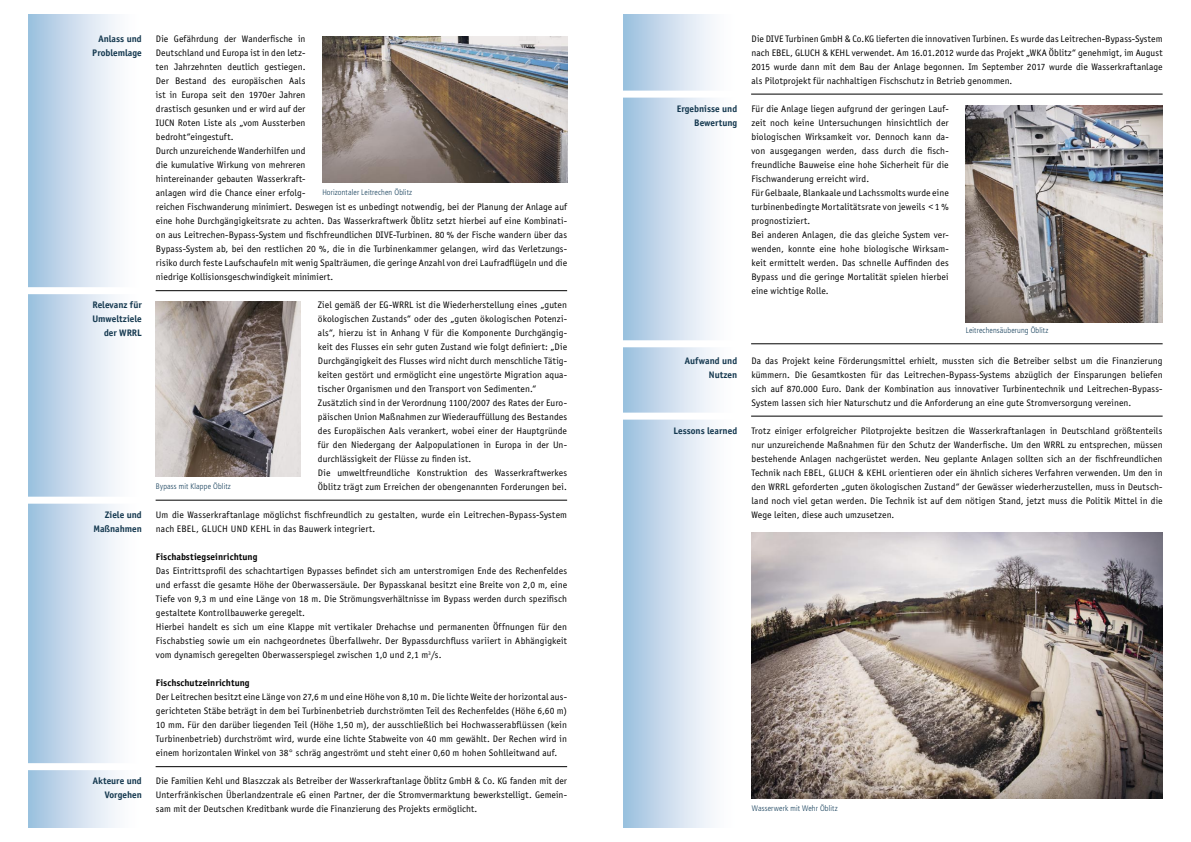
<style>
.page{position:relative;width:1191px;height:842px;background:#fff}
.page>*{position:absolute;margin:0;border:0;box-sizing:border-box;transform-origin:0 0}
.body{font:9.8px/14px "Officina Sans";letter-spacing:.01em;color:#000;text-align:justify}
.body_fett{font:700 9.8px "Officina Sans";color:#13374e}
.body-2{font:700 9.8px "Officina Sans";letter-spacing:.01em;color:#000}
.bildunterschrift{font:300 condensed 8px "Frutiger";letter-spacing:.02em;color:#19425d}
</style>
<div class="page">
<div style="left:624px;top:14px;width:113px;height:814px;background:linear-gradient(to right,#a1c2e0,#fff)"></div>
<div style="left:28px;top:14px;width:114px;height:814px;background:linear-gradient(to right,#a1c2e0,#fff)"></div>
<img style="left:156px;top:301px;width:145px;height:175px">
<hr style="left:28px;top:290px;width:539px;height:1px;background:#000">
<div style="left:25px;top:287px;width:131px;height:7px;background:#fff"></div>
<hr style="left:28px;top:500px;width:539px;height:1px;background:#000">
<div style="left:25px;top:497px;width:131px;height:7px;background:#fff"></div>
<img style="left:751px;top:532px;width:411px;height:266px">
<hr style="left:624px;top:94px;width:538px;height:1px;background:#000">
<div style="left:620px;top:91px;width:131px;height:7px;background:#fff"></div>
<hr style="left:624px;top:343px;width:538px;height:1px;background:#000">
<div style="left:620px;top:340px;width:131px;height:7px;background:#fff"></div>
<hr style="left:28px;top:766px;width:539px;height:1px;background:#000">
<div style="left:25px;top:763px;width:131px;height:7px;background:#fff"></div>
<hr style="left:624px;top:416px;width:538px;height:1px;background:#000">
<div style="left:620px;top:413px;width:131px;height:7px;background:#fff"></div>
<img style="left:322px;top:36px;width:245px;height:146px">
<img style="left:965px;top:106px;width:197px;height:216px">
<p class="body_fett" style="left:98px;top:33px;width:45px">Anlass und</p>
<p class="body_fett" style="left:92px;top:47px;width:51px">Problemlage</p>
<p class="body" style="left:156px;top:32px;width:151px">Die Gefährdung der Wanderfische in Deutschland und Europa ist in den letz&shy;ten Jahrzehnten deutlich gestiegen.<br>Der Bestand des europäischen Aals ist in Europa seit den 1970er Jahren drastisch gesunken und er wird auf der IUCN Roten Liste als „vom Aussterben bedroht“eingestuft.</p>
<p class="body" style="left:156px;top:144px;width:413px;text-align:left">Durch unzureichende Wanderhilfen und<br>die kumulative Wirkung von mehreren<br>hintereinander gebauten Wasserkraft-<br>anlagen wird die Chance einer erfolg-<br>reichen Fischwanderung minimiert. Deswegen ist es unbedingt notwendig, bei der Planung der Anlage auf eine hohe Durchgängigkeitsrate zu achten. Das Wasserkraftwerk Öblitz setzt hierbei auf eine Kombinati&shy;on aus Leitrechen-Bypass-System und fischfreundlichen DIVE-Turbinen. 80 % der Fische wandern über das Bypass-System ab, bei den restlichen 20 %, die in die Turbinenkammer gelangen, wird das Verletzungs&shy;risiko durch feste Laufschaufeln mit wenig Spalträumen, die geringe Anzahl von drei Laufradflügeln und die niedrige Kollisionsgeschwindigkeit minimiert.</p>
<p class="bildunterschrift" style="left:322px;top:187px;width:91px">Horizontaler Leitrechen Öblitz</p>
<p class="body_fett" style="left:677px;top:103px;width:62px">Ergebnisse und</p>
<p class="body_fett" style="left:694px;top:117px;width:45px">Bewertung</p>
<p class="body" style="left:751px;top:32px;width:413px">Die DIVE Turbinen GmbH &amp; Co.KG lieferten die innovativen Turbinen. Es wurde das Leitrechen-Bypass-System nach EBEL, GLUCH &amp; KEHL verwendet. Am 16.01.2012 wurde das Projekt „WKA Öblitz“ genehmigt, im August 2015 wurde dann mit dem Bau der Anlage begonnen. Im September 2017 wurde die Wasserkraftanlage als Pilotprojekt für nachhaltigen Fischschutz in Betrieb genommen.</p>
<p class="body" style="left:751px;top:102px;width:199px">Für die Anlage liegen aufgrund der geringen Lauf&shy;zeit noch keine Untersuchungen hinsichtlich der biologischen Wirksamkeit vor. Dennoch kann da&shy;von ausgegangen werden, dass durch die fisch&shy;freundliche Bauweise eine hohe Sicherheit für die Fischwanderung erreicht wird.</p>
<p class="body" style="left:751px;top:186px;width:199px">Für Gelbaale, Blankaale und Lachssmolts wurde eine turbinenbedingte Mortalitätsrate von jeweils &lt; 1 % prognostiziert.</p>
<p class="body" style="left:751px;top:228px;width:199px">Bei anderen Anlagen, die das gleiche System ver&shy;wenden, konnte eine hohe biologische Wirksam&shy;keit ermittelt werden. Das schnelle Auffinden des Bypass und die geringe Mortalität spielen hierbei eine wichtige Rolle.</p>
<p class="body_fett" style="left:92px;top:299px;width:51px">Relevanz für</p>
<p class="body_fett" style="left:93px;top:313px;width:51px">Umweltziele</p>
<p class="body_fett" style="left:104px;top:327px;width:39px">der WRRL</p>
<p class="body_fett" style="left:105px;top:509px;width:38px">Ziele und</p>
<p class="body_fett" style="left:93px;top:523px;width:50px">Maßnahmen</p>
<p class="bildunterschrift" style="left:156px;top:482px;width:76px">Bypass mit Klappe Öblitz</p>
<p class="body" style="left:318px;top:298px;width:251px">Ziel gemäß der EG-WRRL ist die Wiederherstellung eines „guten ökologischen Zustands“ oder des „guten ökologischen Potenzi&shy;als“, hierzu ist in Anhang V für die Komponente Durchgängig&shy;keit des Flusses ein sehr guten Zustand wie folgt definiert: „Die Durchgängigkeit des Flusses wird nicht durch menschliche Tätig&shy;keiten gestört und ermöglicht eine ungestörte Migration aqua&shy;tischer Organismen und den Transport von Sedimenten.“</p>
<p class="body" style="left:318px;top:396px;width:251px">Zusätzlich sind in der Verordnung 1100/2007 des Rates der Euro&shy;päischen Union Maßnahmen zur Wiederauffüllung des Bestandes des Europäischen Aals verankert, wobei einer der Hauptgründe für den Niedergang der Aalpopulationen in Europa in der Un&shy;durchlässigkeit der Flüsse zu finden ist.</p>
<p class="body" style="left:318px;top:466px;width:251px">Die umweltfreundliche Konstruktion des Wasserkraftwerkes<br>Öblitz trägt zum Erreichen der obengenannten Forderungen bei.</p>
<p class="body" style="left:156px;top:508px;width:412px">Um die Wasserkraftanlage möglichst fischfreundlich zu gestalten, wurde ein Leitrechen-Bypass-System nach EBEL, GLUCH UND KEHL in das Bauwerk integriert.</p>
<p class="body-2" style="left:156px;top:551px;width:103px">Fischabstiegseinrichtung</p>
<p class="body" style="left:156px;top:564px;width:413px">Das Eintrittsprofil des schachtartigen Bypasses befindet sich am unterstromigen Ende des Rechenfeldes und erfasst die gesamte Höhe der Oberwassersäule. Der Bypasskanal besitzt eine Breite von 2,0 m, eine Tiefe von 9,3 m und eine Länge von 18 m. Die Strömungsverhältnisse im Bypass werden durch spezifisch gestaltete Kontrollbauwerke geregelt.</p>
<p class="body" style="left:156px;top:620px;width:412px">Hierbei handelt es sich um eine Klappe mit vertikaler Drehachse und permanenten Öffnungen für den Fischabstieg sowie um ein nachgeordnetes Überfallwehr. Der Bypassdurchfluss variiert in Abhängigkeit vom dynamisch geregelten Oberwasserspiegel zwischen 1,0 und 2,1 m<sup>3</sup>/s.</p>
<p class="body-2" style="left:156px;top:677px;width:95px">Fischschutzeinrichtung</p>
<p class="body" style="left:156px;top:690px;width:413px">Der Leitrechen besitzt eine Länge von 27,6 m und eine Höhe von 8,10 m. Die lichte Weite der horizontal aus&shy;gerichteten Stäbe beträgt in dem bei Turbinenbetrieb durchströmten Teil des Rechenfeldes (Höhe 6,60 m)<br>10 mm. Für den darüber liegenden Teil (Höhe 1,50 m), der ausschließlich bei Hochwasserabflüssen (kein Turbinenbetrieb) durchströmt wird, wurde eine lichte Stabweite von 40 mm gewählt. Der Rechen wird in einem horizontalen Winkel von 38° schräg angeströmt und steht einer 0,60 m hohen Sohlleitwand auf.</p>
<p class="body_fett" style="left:685px;top:355px;width:54px">Aufwand und</p>
<p class="body_fett" style="left:709px;top:369px;width:30px">Nutzen</p>
<p class="body_fett" style="left:673px;top:425px;width:65px">Lessons learned</p>
<p class="bildunterschrift" style="left:965px;top:326px;width:84px">Leitrechensäuberung Öblitz</p>
<p class="body" style="left:751px;top:354px;width:412px">Da das Projekt keine Förderungsmittel erhielt, mussten sich die Betreiber selbst um die Finanzierung kümmern. Die Gesamtkosten für das Leitrechen-Bypass-Systems abzüglich der Einsparungen beliefen sich auf 870.000 Euro. Dank der Kombination aus innovativer Turbinentechnik und Leitrechen-Bypass-System lassen sich hier Naturschutz und die Anforderung an eine gute Stromversorgung vereinen.</p>
<p class="body" style="left:751px;top:424px;width:413px">Trotz einiger erfolgreicher Pilotprojekte besitzen die Wasserkraftanlagen in Deutschland größtenteils nur unzureichende Maßnahmen für den Schutz der Wanderfische. Um den WRRL zu entsprechen, müssen bestehende Anlagen nachgerüstet werden. Neu geplante Anlagen sollten sich an der fischfreundlichen Technik nach EBEL, GLUCH &amp; KEHL orientieren oder ein ähnlich sicheres Verfahren verwenden. Um den in den WRRL geforderten „guten ökologischen Zustand“ der Gewässer wiederherzustellen, muss in Deutsch&shy;land noch viel getan werden. Die Technik ist auf dem nötigen Stand, jetzt muss die Politik Mittel in die Wege leiten, diese auch umzusetzen.</p>
<p class="body_fett" style="left:93px;top:775px;width:50px">Akteure und</p>
<p class="body_fett" style="left:105px;top:789px;width:38px">Vorgehen</p>
<p class="body" style="left:156px;top:774px;width:413px">Die Familien Kehl und Blaszczak als Betreiber der Wasserkraftanlage Öblitz GmbH &amp; Co. KG fanden mit der Unterfränkischen Überlandzentrale eG einen Partner, der die Stromvermarktung bewerkstelligt. Gemein&shy;sam mit der Deutschen Kreditbank wurde die Finanzierung des Projekts ermöglicht.</p>
<p class="bildunterschrift" style="left:752px;top:804px;width:87px">Wasserwerk mit Wehr Öblitz</p>
</div>
